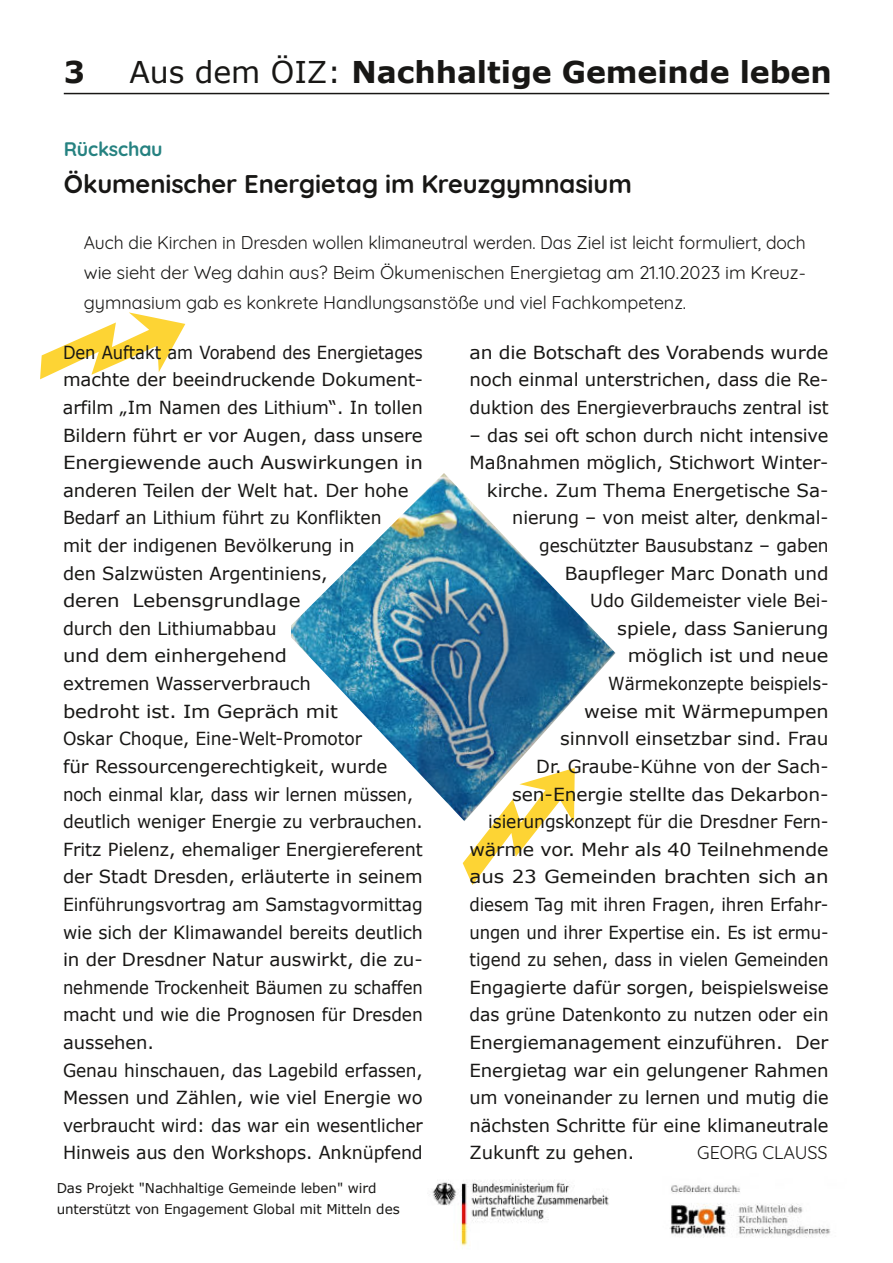
<style>
.page{position:relative;width:893px;height:1263px;background:#fff}
.page>*{position:absolute;margin:0;border:0;box-sizing:border-box;transform-origin:0 0}
.t1{font:700 30px "Verdana";letter-spacing:-.005em;color:#181715}
.t2{font:700 25.5px "Quicksand";letter-spacing:-.005em;color:#181715}
.t3{font:700 19.5px "Quicksand";letter-spacing:-.005em;color:#268281}
.t4{font:18px/27.6px "Verdana";letter-spacing:-.005em;color:#181715;scale:.91 1}
.t5{font:18px "Verdana";letter-spacing:-.005em;color:#181715}
.t6{font:18px/30px "Quicksand";letter-spacing:-.005em;color:#181715;text-align:justify}
.t7{font:18px/27.6px "Verdana";letter-spacing:-.005em;color:#181715;text-align:justify;scale:1.05 1}
.t8{font:18px "Verdana";letter-spacing:-.005em;color:#181715;scale:.95 1}
.t9{font:18px "Verdana";letter-spacing:-.005em;color:#181715;scale:.93 1}
.t10{font:18px "Verdana";letter-spacing:-.005em;color:#181715;scale:.92 1}
.t11{font:18px "Verdana";letter-spacing:-.005em;color:#181715;scale:.96 1}
.t12{font:18px "Verdana";letter-spacing:-.005em;color:#181715;scale:1.04 1}
.t13{font:18px "Verdana";letter-spacing:-.005em;color:#181715;scale:1.06 1}
.t14{font:18px "Verdana";letter-spacing:-.005em;color:#181715;scale:1.1 1}
.t15{font:18px "Verdana";letter-spacing:-.005em;color:#181715;scale:1.07 1}
.t16{font:18px "Verdana";letter-spacing:-.005em;color:#181715;scale:1.08 1}
.t17{font:13.5px/21px "Verdana";letter-spacing:-.005em;color:#181715}
.s1{font-weight:400}
</style>
<div class="page">
<hr style="left:64px;top:93px;width:765px;height:1px;background:#181715">
<img style="left:432px;top:1180px;width:177px;height:67px">
<img style="left:669px;top:1185px;width:162px;height:53px">
<svg style="left:463px;top:821px;width:111px;height:64px"></svg>
<svg style="left:40px;top:312px;width:145px;height:67px"></svg>
<img style="left:291px;top:473px;width:324px;height:348px">
<h1 class="t1" style="left:64px;top:58px;width:23px">3</h1>
<h1 class="t1" style="left:130px;top:58px;width:704px"><span class="s1">Aus dem ÖIZ:</span> Nachhaltige Gemeinde leben</h1>
<p class="t3" style="left:64px;top:133px;width:100px">Rückschau</p>
<h2 class="t2" style="left:64px;top:163px;width:570px">Ökumenischer Energietag im Kreuzgymnasium</h2>
<p class="t6" style="left:84px;top:226px;width:723px">Auch die Kirchen in Dresden wollen klimaneutral werden. Das Ziel ist leicht formuliert, doch wie sieht der Weg dahin aus? Beim Ökumenischen Energietag am 21.10.2023 im Kreuz&shy;gymnasium gab es konkrete Handlungsanstöße und viel Fachkompetenz.</p>
<p class="t4" style="left:63px;top:339px;width:397px">Den Auftakt am Vorabend des Energietages machte der beeindruckende Dokument&shy;arfilm „Im Namen des Lithium“. In tollen Bildern führt er vor Augen, dass unsere Energiewende auch Auswirkungen in anderen Teilen der Welt hat. Der hohe Bedarf an Lithium führt zu Konflikten<br>mit der indigenen Bevölkerung in<br>den Salzwüsten Argentiniens,<br>deren Lebensgrundlage<br>durch den Lithiumabbau<br>und dem einhergehend<br>extremen Wasserverbrauch<br>bedroht ist. Im Gepräch mit<br>Oskar Choque, Eine-Welt-Promotor<br>für Ressourcengerechtigkeit, wurde noch einmal klar, dass wir lernen müssen, deutlich weniger Energie zu verbrauchen.<br>Fritz Pielenz, ehemaliger Energiereferent der Stadt Dresden, erläuterte in seinem Einführungsvortrag am Samstagvormittag wie sich der Klimawandel bereits deutlich in der Dresdner Natur auswirkt, die zu&shy;nehmende Trockenheit Bäumen zu schaffen macht und wie die Prognosen für Dresden aussehen.<br>Genau hinschauen, das Lagebild erfassen, Messen und Zählen, wie viel Energie wo verbraucht wird: das war ein wesentlicher Hinweis aus den Workshops. Anknüpfend</p>
<p class="t7" style="left:469px;top:339px;width:343px">an die Botschaft des Vorabends wurde noch einmal unterstrichen, dass die Re&shy;duktion des Energieverbrauchs zentral ist</p>
<p class="t5" style="left:469px;top:427px;width:361px">– das sei oft schon durch nicht intensive</p>
<p class="t5" style="left:469px;top:454px;width:361px">Maßnahmen möglich, Stichwort Winter-</p>
<p class="t5" style="left:487px;top:482px;width:343px">kirche. Zum Thema Energetische Sa-</p>
<p class="t5" style="left:512px;top:510px;width:318px">nierung – von meist alter, denkmal-</p>
<p class="t8" style="left:539px;top:537px;width:306px">geschützter Bausubstanz – gaben</p>
<p class="t5" style="left:565px;top:565px;width:265px">Baupfleger Marc Donath und</p>
<p class="t5" style="left:590px;top:592px;width:240px">Udo Gildemeister viele Bei-</p>
<p class="t7" style="left:617px;top:615px;width:203px">spiele, dass Sanierung</p>
<p class="t16" style="left:628px;top:648px;width:187px">möglich ist und neue</p>
<p class="t9" style="left:608px;top:675px;width:238px">Wärmekonzepte beispiels-</p>
<p class="t15" style="left:584px;top:703px;width:230px">weise mit Wärmepumpen</p>
<p class="t5" style="left:560px;top:730px;width:270px">sinnvoll einsetzbar sind. Frau</p>
<p class="t5" style="left:536px;top:758px;width:294px">Dr. Graube-Kühne von der Sach-</p>
<p class="t12" style="left:512px;top:786px;width:306px">sen-Energie stellte das Dekarbon-</p>
<p class="t8" style="left:488px;top:813px;width:360px">isierungskonzept für die Dresdner Fern-</p>
<p class="t13" style="left:469px;top:841px;width:340px">wärme vor. Mehr als 40 Teilnehmende</p>
<p class="t14" style="left:469px;top:868px;width:328px">aus 23 Gemeinden brachten sich an</p>
<p class="t9" style="left:469px;top:896px;width:388px">diesem Tag mit ihren Fragen, ihren Erfahr-</p>
<p class="t4" style="left:469px;top:919px;width:396px">ungen und ihrer Expertise ein. Es ist ermu-</p>
<p class="t10" style="left:469px;top:951px;width:392px">tigend zu sehen, dass in vielen Gemeinden</p>
<p class="t5" style="left:469px;top:979px;width:361px">Engagierte dafür sorgen, beispielsweise</p>
<p class="t11" style="left:469px;top:1006px;width:376px">das grüne Datenkonto zu nutzen oder ein</p>
<p class="t5" style="left:469px;top:1034px;width:360px">Energiemanagement einzuführen. Der</p>
<p class="t5" style="left:469px;top:1062px;width:361px">Energietag war ein gelungener Rahmen</p>
<p class="t5" style="left:469px;top:1089px;width:361px">um voneinander zu lernen und mutig die</p>
<p class="t5" style="left:469px;top:1117px;width:361px">nächsten Schritte für eine klimaneutrale</p>
<p class="t5" style="left:469px;top:1144px;width:166px">Zukunft zu gehen.</p>
<p class="t6" style="left:697px;top:1136px;width:132px">GEORG CLAUSS</p>
<p class="t17" style="left:57px;top:1178px;width:345px">Das Projekt "Nachhaltige Gemeinde leben" wird unterstützt von Engagement Global mit Mitteln des</p>
</div>
